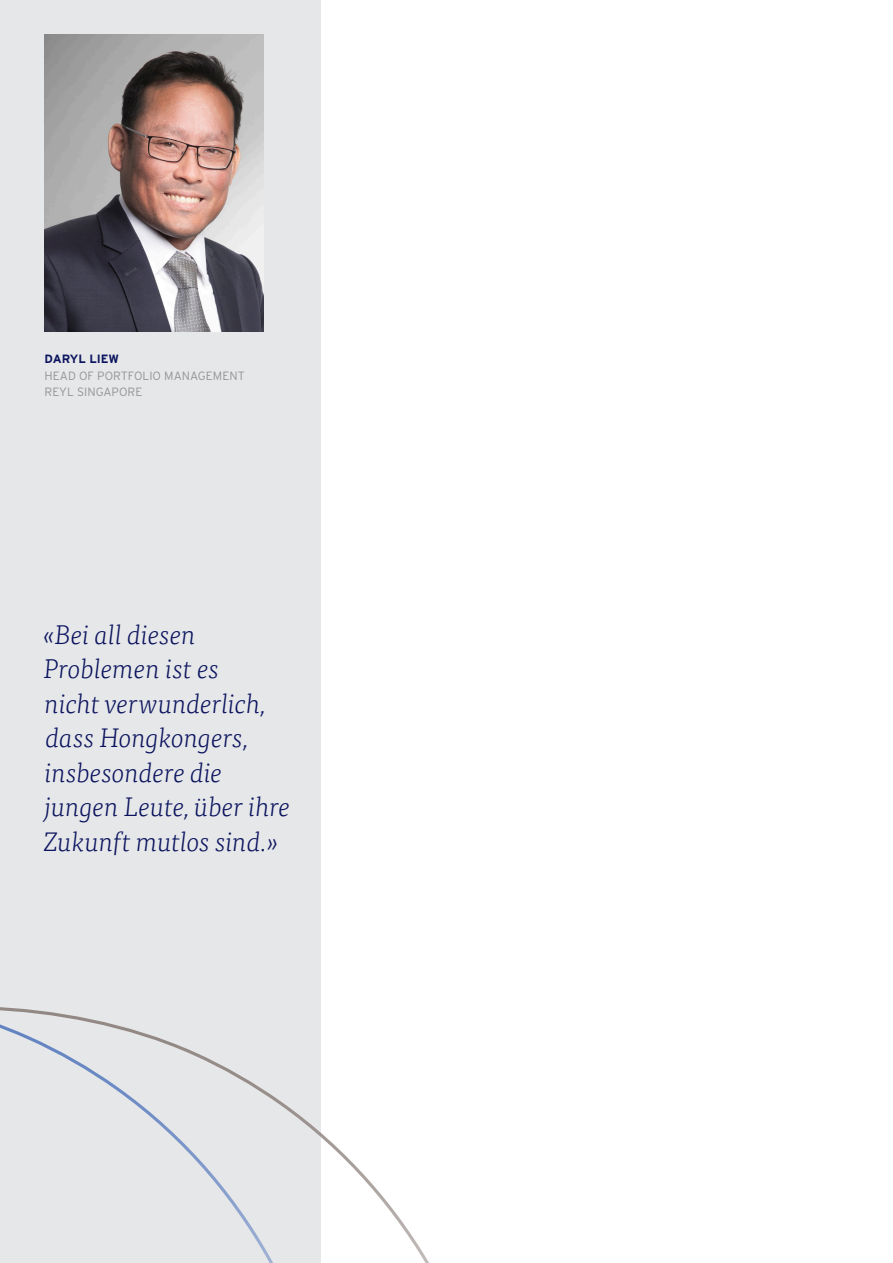
<style>
.page{position:relative;width:893px;height:1263px;background:#fff}
.page>*{position:absolute;margin:0;border:0;box-sizing:border-box;transform-origin:0 0}
.citation_big{font:italic 300 27px/34.5px "Tisa OT";letter-spacing:-.015em;color:#0b145e}
.titre{font:300 12px/16.5px "Interstate";color:#939598}
.Nom{font:700 12px "Interstate";color:#0b145e}
</style>
<div class="page">
<div style="left:0;top:0;width:321px;height:1263px;background:#e6e7e9"></div>
<svg style="left:0;top:1007px;width:429px;height:256px"></svg>
<svg style="left:0;top:1018px;width:281px;height:245px"></svg>
<img style="left:45px;top:34px;width:219px;height:297px">
<p class="Nom" style="left:45px;top:351px;width:76px">DARYL LIEW</p>
<p class="titre" style="left:45px;top:367px;width:202px">HEAD OF PORTFOLIO MANAGEMENT<br>REYL SINGAPORE</p>
<p class="citation_big" style="left:43px;top:617px;width:249px">«Bei all diesen<br>Problemen ist es<br>nicht verwunderlich, dass Hongkongers, insbesondere die jungen Leute, über ihre<br>Zukunft mutlos sind.»</p>
</div>
